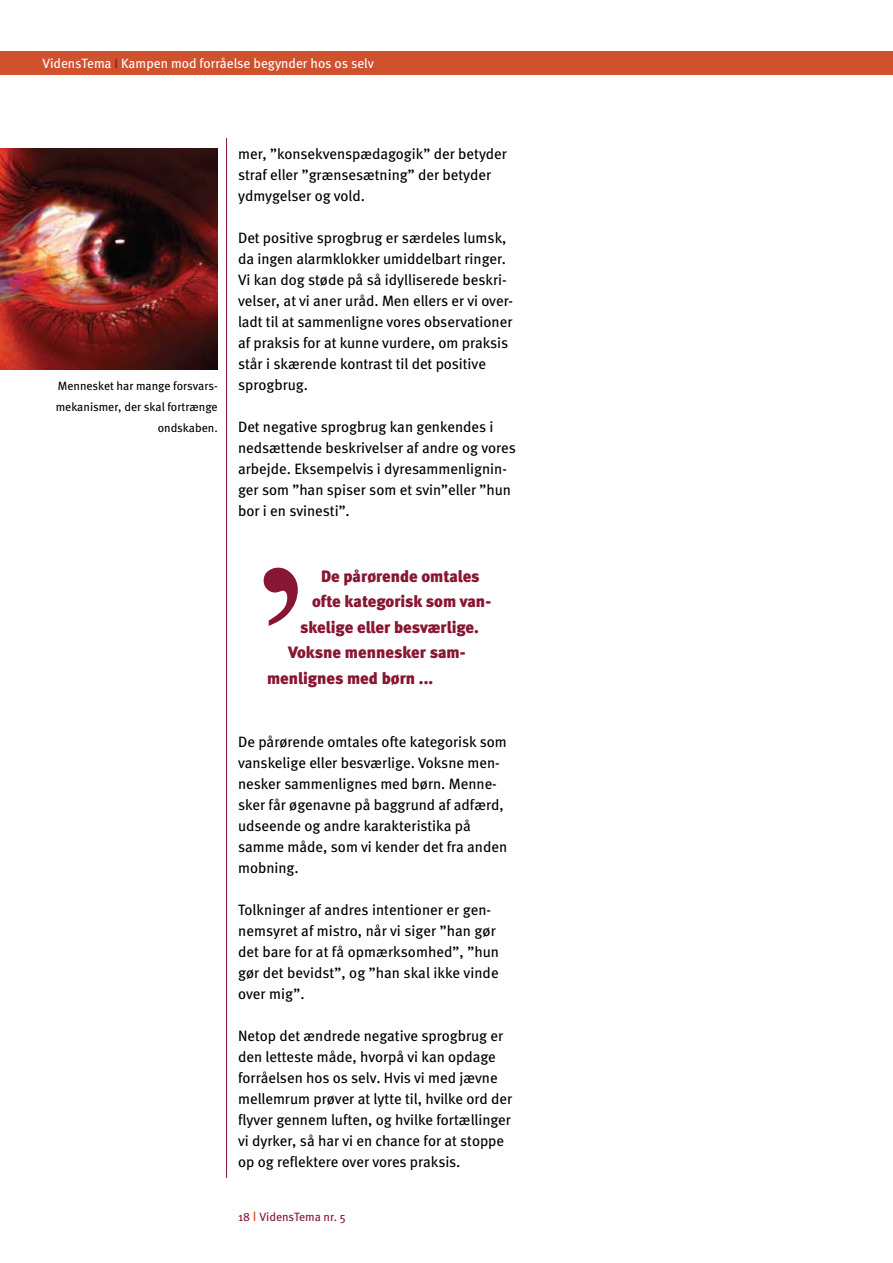
<style>
.page{position:relative;width:893px;height:1263px;background:#fff}
.page>*{position:absolute;margin:0;border:0;box-sizing:border-box;transform-origin:0 0}
.t1{font:900 16.5px "Meta";color:#881633}
.t2{font:15px/21px "Meta";color:#000}
.t3{font:13.5px "Meta";color:#fff}
.t4{font:12px/21px "Meta";color:#000;text-align:right}
.t5{font:12px "Meta";color:#881633}
.s1{color:#881633}
.s2{font-size:13.5px;color:#d0512e}
</style>
<div class="page">
<hr style="left:226px;top:138px;width:1px;height:1040px;background:#881633">
<div style="left:0;top:51px;width:893px;height:24px;background:#d0512e"></div>
<svg style="left:264px;top:568px;width:34px;height:58px"></svg>
<img style="left:0;top:149px;width:218px;height:220px">
<p class="t3" style="left:43px;top:55px;width:333px">VidensTema <span class="s1">I</span> Kampen mod forråelse begynder hos os selv</p>
<p class="t4" style="left:56px;top:375px;width:163px">Mennesket har mange forsvars&shy;mekanismer, der skal fortrænge ondskaben.</p>
<p class="t2" style="left:238px;top:143px;width:270px">mer, ”konsekvenspædagogik” der betyder straf eller ”grænsesætning” der betyder ydmygelser og vold.</p>
<p class="t2" style="left:238px;top:227px;width:277px">Det positive sprogbrug er særdeles lumsk, da ingen alarmklokker umiddelbart ringer.<br>Vi kan dog støde på så idylliserede beskri&shy;velser, at vi aner uråd. Men ellers er vi over&shy;ladt til at sammenligne vores observationer af praksis for at kunne vurdere, om praksis står i skærende kontrast til det positive sprogbrug.</p>
<p class="t2" style="left:238px;top:416px;width:279px">Det negative sprogbrug kan genkendes i nedsættende beskrivelser af andre og vores arbejde. Eksempelvis i dyresammenlignin&shy;ger som ”han spiser som et svin”eller ”hun bor i en svinesti”.</p>
<p class="t1" style="left:321px;top:566px;width:160px">De pårørende omtales</p>
<p class="t1" style="left:312px;top:592px;width:181px">ofte kategorisk som van-</p>
<p class="t1" style="left:300px;top:617px;width:180px">skelige eller besværlige.</p>
<p class="t1" style="left:288px;top:643px;width:179px">Voksne mennesker sam-</p>
<p class="t1" style="left:267px;top:668px;width:168px">menlignes med børn ...</p>
<p class="t2" style="left:238px;top:731px;width:271px">De pårørende omtales ofte kategorisk som vanskelige eller besværlige. Voksne men&shy;nesker sammenlignes med børn. Menne&shy;sker får øgenavne på baggrund af adfærd, udseende og andre karakteristika på samme måde, som vi kender det fra anden mobning.</p>
<p class="t2" style="left:238px;top:899px;width:262px">Tolkninger af andres intentioner er gen&shy;nemsyret af mistro, når vi siger ”han gør det bare for at få opmærksomhed”, ”hun gør det bevidst”, og ”han skal ikke vinde over mig”.</p>
<p class="t2" style="left:238px;top:1025px;width:276px">Netop det ændrede negative sprogbrug er den letteste måde, hvorpå vi kan opdage forråelsen hos os selv. Hvis vi med jævne mellemrum prøver at lytte til, hvilke ord der flyver gennem luften, og hvilke fortællinger vi dyrker, så har vi en chance for at stoppe op og reflektere over vores praksis.</p>
<p class="t5" style="left:238px;top:1210px;width:109px">18 <span class="s2">I</span> VidensTema nr. 5</p>
</div>
